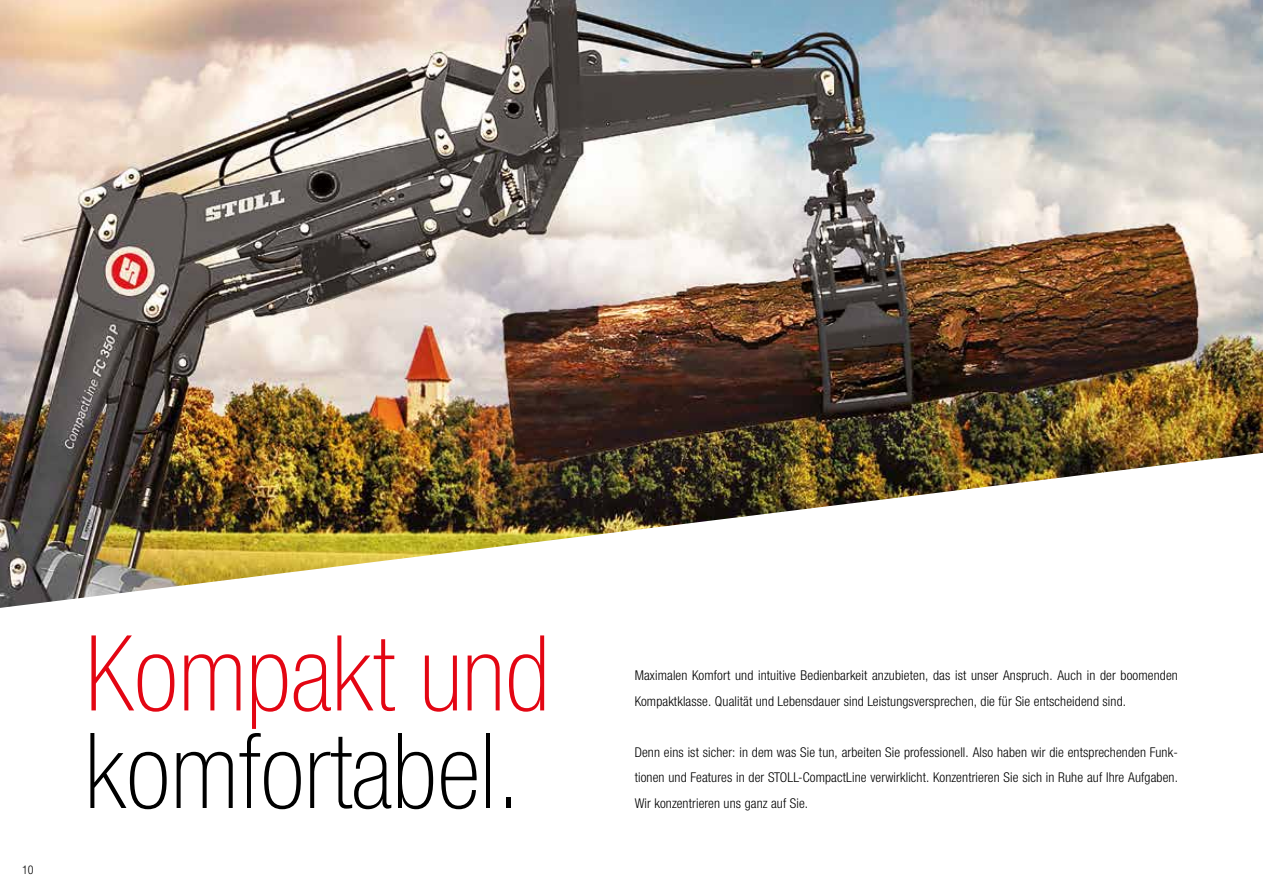
<style>
.page{position:relative;width:1263px;height:893px;background:#fff}
.page>*{position:absolute;margin:0;border:0;box-sizing:border-box;transform-origin:0 0}
.t1{font:100 condensed 105px "Helvetica Neue";color:#000}
.t2{font:100 condensed 105px "Helvetica Neue";color:#e30613}
.t3{font:300 condensed 13.5px/25.5px "Helvetica Neue LTW1 G";letter-spacing:.01em;color:#000}
.t4{font:300 condensed 12px "Helvetica Neue LTW1 G";color:#000}
</style>
<div class="page">
<img style="left:0;top:0;width:1263px;height:608px">
<p class="t4" style="left:22px;top:863px;width:13px">10</p>
<h1 class="t2" style="left:85px;top:615px;width:466px">Kompakt und</h1>
<h1 class="t1" style="left:85px;top:712px;width:437px">komfortabel.</h1>
<p class="t3" style="left:635px;top:663px;width:545px">Maximalen Komfort und intuitive Bedienbarkeit anzubieten, das ist unser Anspruch. Auch in der boomenden<br>Kompaktklasse. Qualität und Lebensdauer sind Leistungsversprechen, die für Sie entscheidend sind.</p>
<p class="t3" style="left:635px;top:739px;width:545px;text-align:justify">Denn eins ist sicher: in dem was Sie tun, arbeiten Sie professionell. Also haben wir die entsprechenden Funk&shy;tionen und Features in der STOLL-CompactLine verwirklicht. Konzentrieren Sie sich in Ruhe auf Ihre Aufgaben.<br>Wir konzentrieren uns ganz auf Sie.</p>
</div>
